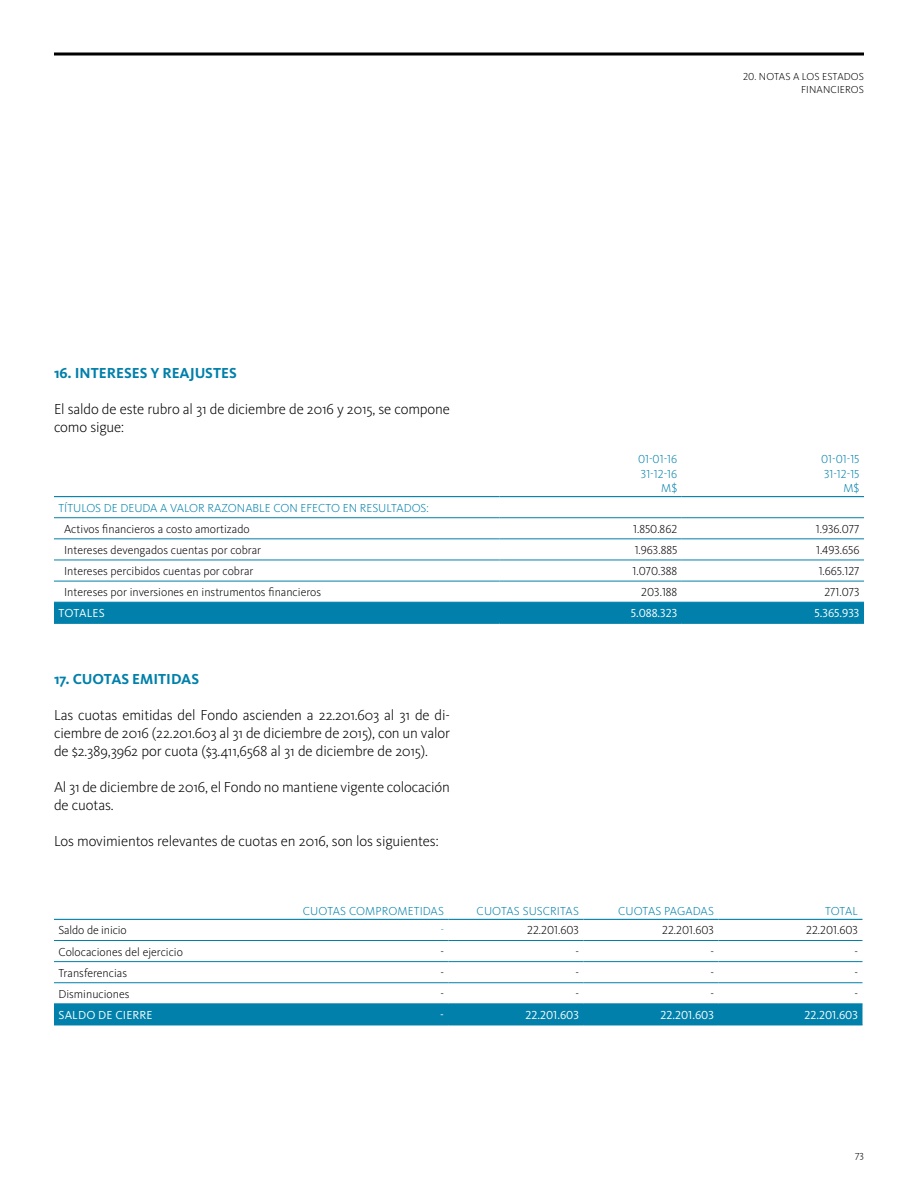
<style>
.page{position:relative;width:918px;height:1188px;background:#fff}
.page>*{position:absolute;margin:0;border:0;box-sizing:border-box;transform-origin:0 0}
.t1{font:300 15px/18px "Kievit OT";letter-spacing:-.01em;color:#000}
.t2{font:700 15px "Kievit OT";color:#0080aa}
.t3{font:300 12px "Kievit OT";color:#000}
.t4{font:300 12px/14.4px "Kievit OT";color:#0080aa;text-align:right}
.t5{font:12px "Kievit OT";color:#fff}
.t6{font:300 10.5px/13.5px "Kievit OT";letter-spacing:.01em;color:#000;text-align:right}
.t7{font:300 10.5px "Kievit OT";color:#0080aa}
</style>
<div class="page">
<svg style="left:54px;top:52px;width:810px;height:4px;background:#3f3f3f"></svg>
<div style="left:54px;top:603px;width:810px;height:20px;background:#0080aa"></div>
<hr style="left:54px;top:517px;width:446px;height:1px;background:#0080aa">
<hr style="left:500px;top:517px;width:182px;height:1px;background:#0080aa">
<hr style="left:682px;top:517px;width:182px;height:1px;background:#0080aa">
<hr style="left:54px;top:539px;width:446px;height:1px;background:#0080aa">
<hr style="left:500px;top:539px;width:182px;height:1px;background:#0080aa">
<hr style="left:682px;top:539px;width:182px;height:1px;background:#0080aa">
<hr style="left:54px;top:560px;width:446px;height:1px;background:#0080aa">
<hr style="left:500px;top:560px;width:182px;height:1px;background:#0080aa">
<hr style="left:682px;top:560px;width:182px;height:1px;background:#0080aa">
<hr style="left:54px;top:581px;width:446px;height:1px;background:#0080aa">
<hr style="left:500px;top:581px;width:182px;height:1px;background:#0080aa">
<hr style="left:682px;top:581px;width:182px;height:1px;background:#0080aa">
<hr style="left:54px;top:602px;width:446px;height:1px;background:#0080aa">
<hr style="left:500px;top:602px;width:182px;height:1px;background:#0080aa">
<hr style="left:682px;top:602px;width:182px;height:1px;background:#0080aa">
<hr style="left:54px;top:623px;width:446px;height:1px;background:#0080aa">
<hr style="left:500px;top:623px;width:182px;height:1px;background:#0080aa">
<hr style="left:682px;top:623px;width:182px;height:1px;background:#0080aa">
<hr style="left:54px;top:496px;width:446px;height:1px;background:#0080aa">
<hr style="left:500px;top:496px;width:182px;height:1px;background:#0080aa">
<hr style="left:682px;top:496px;width:182px;height:1px;background:#0080aa">
<div style="left:54px;top:1005px;width:808px;height:20px;background:#0080aa"></div>
<hr style="left:54px;top:940px;width:237px;height:1px;background:#0080aa">
<hr style="left:291px;top:940px;width:157px;height:1px;background:#0080aa">
<hr style="left:448px;top:940px;width:136px;height:1px;background:#0080aa">
<hr style="left:584px;top:940px;width:134px;height:1px;background:#0080aa">
<hr style="left:718px;top:940px;width:144px;height:1px;background:#0080aa">
<hr style="left:54px;top:961px;width:237px;height:1px;background:#0080aa">
<hr style="left:291px;top:961px;width:157px;height:1px;background:#0080aa">
<hr style="left:448px;top:961px;width:136px;height:1px;background:#0080aa">
<hr style="left:584px;top:961px;width:134px;height:1px;background:#0080aa">
<hr style="left:718px;top:961px;width:144px;height:1px;background:#0080aa">
<hr style="left:54px;top:982px;width:237px;height:1px;background:#0080aa">
<hr style="left:291px;top:982px;width:157px;height:1px;background:#0080aa">
<hr style="left:448px;top:982px;width:136px;height:1px;background:#0080aa">
<hr style="left:584px;top:982px;width:134px;height:1px;background:#0080aa">
<hr style="left:718px;top:982px;width:144px;height:1px;background:#0080aa">
<hr style="left:54px;top:1004px;width:237px;height:1px;background:#0080aa">
<hr style="left:291px;top:1004px;width:157px;height:1px;background:#0080aa">
<hr style="left:448px;top:1004px;width:136px;height:1px;background:#0080aa">
<hr style="left:584px;top:1004px;width:134px;height:1px;background:#0080aa">
<hr style="left:718px;top:1004px;width:144px;height:1px;background:#0080aa">
<hr style="left:54px;top:1025px;width:237px;height:1px;background:#0080aa">
<hr style="left:291px;top:1025px;width:157px;height:1px;background:#0080aa">
<hr style="left:448px;top:1025px;width:136px;height:1px;background:#0080aa">
<hr style="left:584px;top:1025px;width:134px;height:1px;background:#0080aa">
<hr style="left:718px;top:1025px;width:144px;height:1px;background:#0080aa">
<hr style="left:54px;top:919px;width:237px;height:1px;background:#0080aa">
<hr style="left:291px;top:919px;width:157px;height:1px;background:#0080aa">
<hr style="left:448px;top:919px;width:136px;height:1px;background:#0080aa">
<hr style="left:584px;top:919px;width:134px;height:1px;background:#0080aa">
<hr style="left:718px;top:919px;width:144px;height:1px;background:#0080aa">
<p class="t2" style="left:54px;top:364px;width:184px">16. INTERESES Y REAJUSTES</p>
<p class="t1" style="left:54px;top:400px;width:397px">El saldo de este rubro al 31 de diciembre de 2016 y 2015, se compone como sigue:</p>
<p class="t6" style="left:743px;top:70px;width:122px">20. NOTAS A LOS ESTADOS<br>FINANCIEROS</p>
<p class="t4" style="left:638px;top:452px;width:41px">01-01-16<br>31-12-16<br>M$</p>
<p class="t4" style="left:821px;top:452px;width:40px">01-01-15<br>31-12-15<br>M$</p>
<p class="t4" style="left:59px;top:500px;width:372px">TÍTULOS DE DEUDA A VALOR RAZONABLE CON EFECTO EN RESULTADOS:</p>
<p class="t3" style="left:64px;top:522px;width:187px">Activos financieros a costo amortizado</p>
<p class="t3" style="left:633px;top:522px;width:46px">1.850.862</p>
<p class="t3" style="left:816px;top:522px;width:45px">1.936.077</p>
<p class="t3" style="left:64px;top:543px;width:199px">Intereses devengados cuentas por cobrar</p>
<p class="t3" style="left:635px;top:543px;width:44px">1.963.885</p>
<p class="t3" style="left:816px;top:543px;width:45px">1.493.656</p>
<p class="t3" style="left:64px;top:564px;width:191px">Intereses percibidos cuentas por cobrar</p>
<p class="t3" style="left:632px;top:564px;width:46px">1.070.388</p>
<p class="t3" style="left:819px;top:564px;width:42px">1.665.127</p>
<p class="t3" style="left:64px;top:585px;width:259px">Intereses por inversiones en instrumentos financieros</p>
<p class="t3" style="left:641px;top:585px;width:37px">203.188</p>
<p class="t3" style="left:824px;top:585px;width:37px">271.073</p>
<p class="t5" style="left:59px;top:606px;width:48px">TOTALES</p>
<p class="t5" style="left:631px;top:606px;width:48px">5.088.323</p>
<p class="t5" style="left:815px;top:606px;width:47px">5.365.933</p>
<p class="t2" style="left:54px;top:670px;width:147px">17. CUOTAS EMITIDAS</p>
<p class="t1" style="left:54px;top:706px;width:397px;text-align:justify">Las cuotas emitidas del Fondo ascienden a 22.201.603 al 31 de di&shy;ciembre de 2016 (22.201.603 al 31 de diciembre de 2015), con un valor de $2.389,3962 por cuota ($3.411,6568 al 31 de diciembre de 2015).</p>
<p class="t1" style="left:54px;top:778px;width:397px">Al 31 de diciembre de 2016, el Fondo no mantiene vigente colocación de cuotas.</p>
<p class="t1" style="left:54px;top:832px;width:386px">Los movimientos relevantes de cuotas en 2016, son los siguientes:</p>
<p class="t4" style="left:303px;top:904px;width:143px">CUOTAS COMPROMETIDAS</p>
<p class="t4" style="left:477px;top:904px;width:104px">CUOTAS SUSCRITAS</p>
<p class="t4" style="left:618px;top:904px;width:97px">CUOTAS PAGADAS</p>
<p class="t4" style="left:825px;top:904px;width:34px">TOTAL</p>
<p class="t3" style="left:59px;top:923px;width:70px">Saldo de inicio</p>
<p class="t7" style="left:441px;top:924px;width:5px">-</p>
<p class="t3" style="left:527px;top:923px;width:53px">22.201.603</p>
<p class="t3" style="left:662px;top:923px;width:53px">22.201.603</p>
<p class="t3" style="left:806px;top:923px;width:53px">22.201.603</p>
<p class="t3" style="left:59px;top:944px;width:126px">Colocaciones del ejercicio</p>
<p class="t3" style="left:440px;top:944px;width:5px">-</p>
<p class="t3" style="left:575px;top:944px;width:5px">-</p>
<p class="t3" style="left:710px;top:944px;width:5px">-</p>
<p class="t3" style="left:854px;top:944px;width:5px">-</p>
<p class="t3" style="left:59px;top:965px;width:70px">Transferencias</p>
<p class="t3" style="left:440px;top:965px;width:5px">-</p>
<p class="t3" style="left:575px;top:965px;width:5px">-</p>
<p class="t3" style="left:710px;top:965px;width:5px">-</p>
<p class="t3" style="left:854px;top:965px;width:5px">-</p>
<p class="t3" style="left:59px;top:987px;width:72px">Disminuciones</p>
<p class="t3" style="left:440px;top:987px;width:5px">-</p>
<p class="t3" style="left:575px;top:987px;width:5px">-</p>
<p class="t3" style="left:710px;top:987px;width:5px">-</p>
<p class="t3" style="left:854px;top:987px;width:5px">-</p>
<p class="t5" style="left:59px;top:1008px;width:95px">SALDO DE CIERRE</p>
<p class="t5" style="left:440px;top:1008px;width:5px">-</p>
<p class="t5" style="left:526px;top:1008px;width:55px">22.201.603</p>
<p class="t5" style="left:661px;top:1008px;width:55px">22.201.603</p>
<p class="t5" style="left:805px;top:1008px;width:55px">22.201.603</p>
<p class="t6" style="left:855px;top:1148px;width:10px">73</p>
</div>
